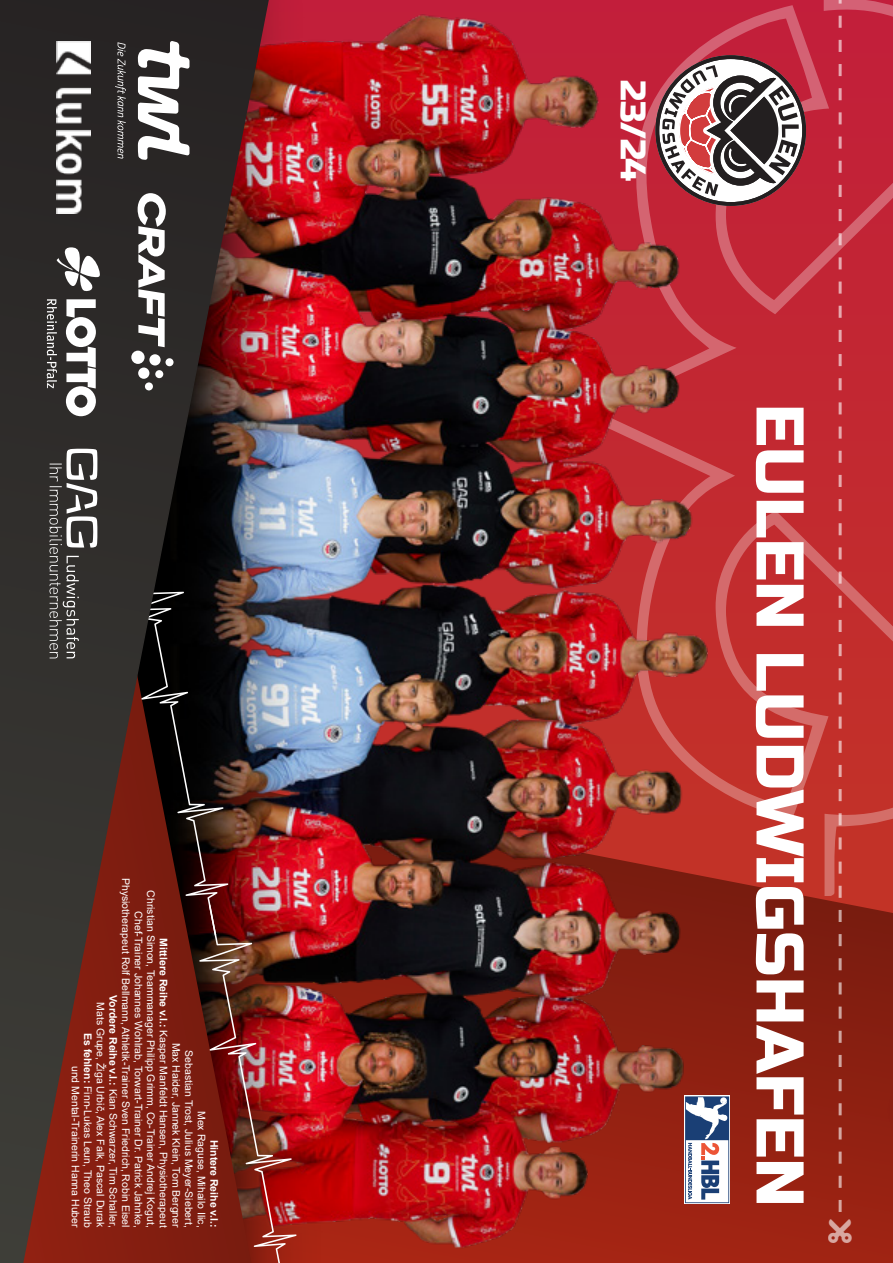
<style>
.page{position:relative;width:893px;height:1263px;background:#fff}
.page>*{position:absolute;margin:0;border:0;box-sizing:border-box;transform-origin:0 0}
.t1{font:67.2px "Russo One";color:#fff}
.t2{font:35.55px "Russo One";color:#fff}
.t3{font:10.5px/12.6px "Arial";color:#fff;text-align:right}
.t4{font:700 10.5px "Arial";color:#fff}
.s1{font-weight:700}
</style>
<div class="page">
<img style="left:0;top:0;width:893px;height:1263px">
<p class="t3" style="left:208px;top:878px;width:351px;rotate:90deg">Mex Raguse, Mihailo Ilic,<br>Sebastian Trost, Julius Meyer-Siebert,<br>Max Haider, Jannek Klein, Tom Bergner<br><span class="s1">Mittlere Reihe v.l.:</span> Kasper Manfeldt Hansen, Physiotherapeut<br>Christian Simon, Teammanager Philipp Grimm, Co-Trainer Andrej Kogut, Chef-Trainer Johannes Wohlrab, Torwart-Trainer Dr. Patrick Jahnke, Physiotherapeut Rolf Bellmann, Athletik-Trainer Sven Friedrich, Robin Eisel <span class="s1">Vordere Reihe v.l.:</span> Kian Schwarzer, Tim Schaller,<br>Mats Grupe, Žiga Urbič, Alex Falk, Pascal Durak<br><span class="s1">Es fehlen:</span> Finn-Lukas Leun, Theo Straub<br>und Mental-Trainerin Hanna Huber</p>
<p class="t4" style="left:221px;top:1140px;width:89px;rotate:90deg">Hintere Reihe v.l.:</p>
<h2 class="t2" style="left:654px;top:80px;width:103px;rotate:90deg">23/24</h2>
<h1 class="t1" style="left:819px;top:404px;width:805px;rotate:90deg">EULEN LUDWIGSHAFEN</h1>
</div>
